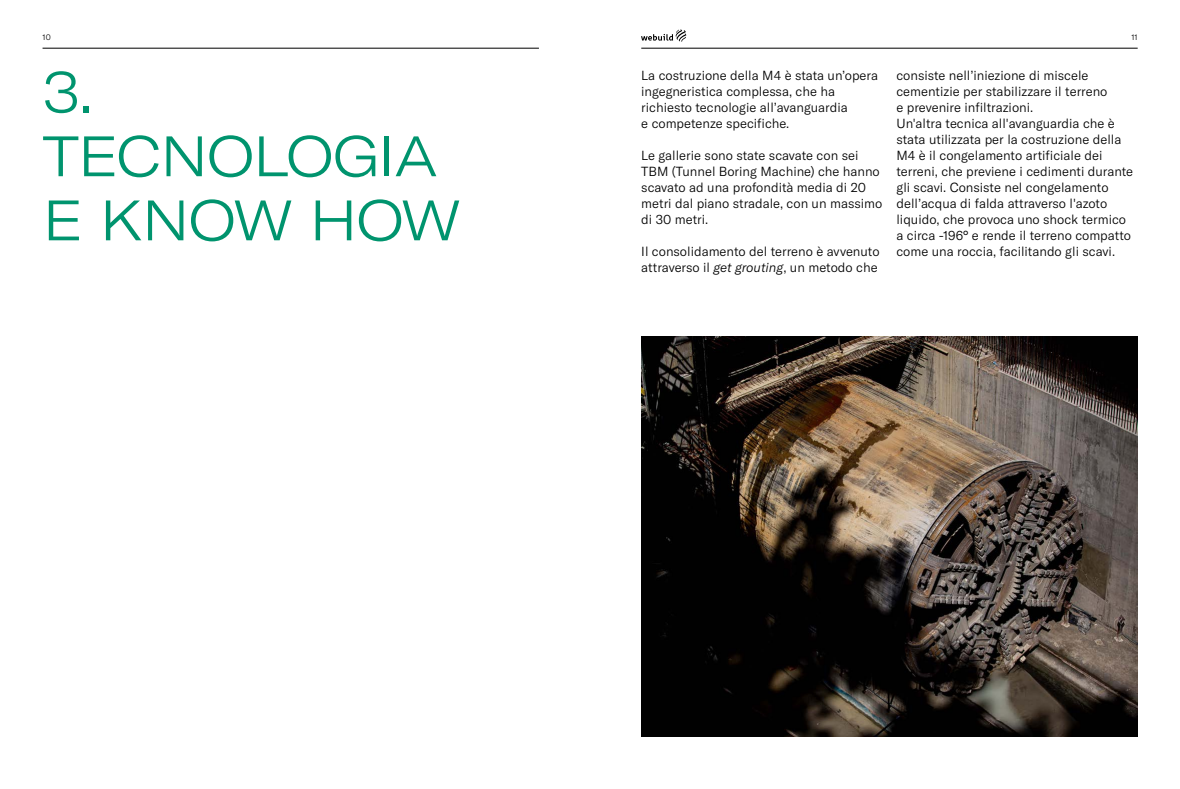
<style>
.page{position:relative;width:1180px;height:789px;background:#fff}
.page>*{position:absolute;margin:0;border:0;box-sizing:border-box;transform-origin:0 0}
.t1{font:300 expanded 56px/64px "GT America";letter-spacing:-.02em;color:#00946e}
.t2{font:300 13px/16px "GT America";color:#000}
.t3{font:300 8px "GT America";color:#000}
.s1{font-style:italic}
</style>
<div class="page">
<svg style="left:641px;top:29px;width:45px;height:13px"></svg>
<hr style="left:641px;top:48px;width:496px;height:1px;background:#000">
<hr style="left:43px;top:48px;width:496px;height:1px;background:#000">
<img style="left:641px;top:336px;width:496px;height:400px">
<p class="t3" style="left:43px;top:33px;width:10px">10</p>
<p class="t3" style="left:1131px;top:33px;width:8px">11</p>
<h1 class="t1" style="left:43px;top:60px;width:419px">3.<br>TECNOLOGIA<br>E KNOW HOW</h1>
<p class="t2" style="left:641px;top:67px;width:238px">La costruzione della M4 è stata un’opera ingegneristica complessa, che ha richiesto tecnologie all’avanguardia<br>e competenze specifiche.</p>
<p class="t2" style="left:896px;top:67px;width:238px">consiste nell’iniezione di miscele cementizie per stabilizzare il terreno<br>e prevenire infiltrazioni.<br>Un'altra tecnica all'avanguardia che è stata utilizzata per la costruzione della M4 è il congelamento artificiale dei terreni, che previene i cedimenti durante gli scavi. Consiste nel congelamento dell’acqua di falda attraverso l'azoto liquido, che provoca uno shock termico a circa -196° e rende il terreno compatto come una roccia, facilitando gli scavi.</p>
<p class="t2" style="left:641px;top:147px;width:242px">Le gallerie sono state scavate con sei<br>TBM (Tunnel Boring Machine) che hanno scavato ad una profondità media di 20 metri dal piano stradale, con un massimo di 30 metri.</p>
<p class="t2" style="left:641px;top:243px;width:240px">Il consolidamento del terreno è avvenuto attraverso il <span class="s1">get grouting</span>, un metodo che</p>
</div>
